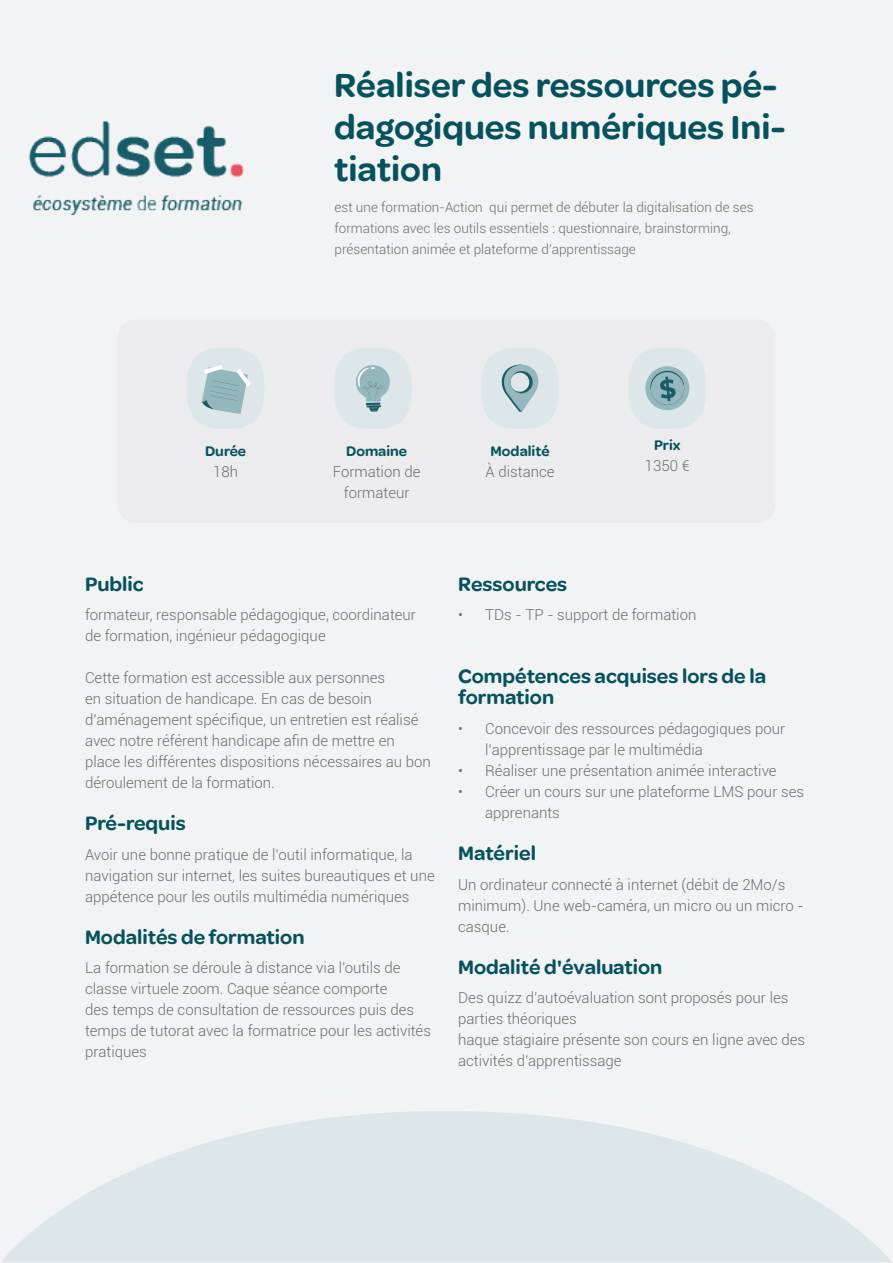
<style>
.page{position:relative;width:893px;height:1263px;background:#f2f3f4}
.page>*{position:absolute;margin:0;border:0;box-sizing:border-box;transform-origin:0 0}
.t1{font:600 36px/42px "Omnes";color:#05525c}
.Paragraphe_1{font:600 21px/21px "Omnes";color:#05525c}
.t2{font:300 15px/21px "Roboto";color:#6c6d70}
.t3{font:600 15px "Omnes";color:#05525c}
.t4{font:300 13.5px/21px "Roboto";color:#6c6d70}
</style>
<div class="page">
<div style="left:118px;top:320px;width:657px;height:203px;background:#ececee;border-radius:18px"></div>
<svg style="left:1px;top:1111px;width:891px;height:151px;fill:#dde7e9"></svg>
<div style="left:334px;top:348px;width:78px;height:81px;background:#dde7e9;border-radius:36px"></div>
<div style="left:629px;top:348px;width:77px;height:81px;background:#dde7e9;border-radius:36px"></div>
<div style="left:481px;top:348px;width:78px;height:81px;background:#dde7e9;border-radius:36px"></div>
<div style="left:187px;top:348px;width:77px;height:81px;background:#dde7e9;border-radius:36px"></div>
<svg style="left:202px;top:365px;width:49px;height:49px"></svg>
<svg style="left:501px;top:365px;width:38px;height:47px"></svg>
<svg style="left:645px;top:366px;width:45px;height:45px"></svg>
<svg style="left:356px;top:365px;width:34px;height:47px"></svg>
<img style="left:28px;top:121px;width:216px;height:94px">
<p class="t3" style="left:205px;top:441px;width:43px">Durée</p>
<p class="t2" style="left:213px;top:461px;width:26px">18h</p>
<p class="t1" style="left:334px;top:62px;width:453px">Réaliser des ressources pé&shy;dagogiques numériques Ini&shy;tiation</p>
<p class="t4" style="left:334px;top:196px;width:421px">est une formation-Action qui permet de débuter la digitalisation de ses formations avec les outils essentiels : questionnaire, brainstorming, présentation animée et plateforme d’apprentissage</p>
<p class="t3" style="left:346px;top:441px;width:63px">Domaine</p>
<p class="t2" style="left:333px;top:461px;width:89px;text-align:center">Formation de formateur</p>
<p class="t3" style="left:491px;top:441px;width:60px">Modalité</p>
<p class="t2" style="left:486px;top:461px;width:70px">À distance</p>
<p class="t3" style="left:654px;top:434px;width:28px">Prix</p>
<p class="t2" style="left:645px;top:454px;width:46px">1350 €</p>
<p class="Paragraphe_1" style="left:85px;top:572px;width:60px">Public</p>
<p class="t2" style="left:85px;top:604px;width:332px">formateur, responsable pédagogique, coordinateur de formation, ingénieur pédagogique</p>
<p class="t2" style="left:85px;top:667px;width:302px">Cette formation est accessible aux personnes</p>
<p class="t2" style="left:85px;top:688px;width:288px">en situation de handicape. En cas de besoin</p>
<p class="t2" style="left:85px;top:709px;width:335px">d’aménagement spécifique, un entretien est réalisé</p>
<p class="t2" style="left:85px;top:730px;width:311px">avec notre référent handicape afin de mettre en</p>
<p class="t2" style="left:85px;top:751px;width:347px">place les différentes dispositions nécessaires au bon</p>
<p class="t2" style="left:85px;top:772px;width:191px">déroulement de la formation.</p>
<p class="Paragraphe_1" style="left:85px;top:811px;width:102px">Pré-requis</p>
<p class="t2" style="left:85px;top:843px;width:351px">Avoir une bonne pratique de l’outil informatique, la navigation sur internet, les suites bureautiques et une appétence pour les outils multimédia numériques</p>
<p class="Paragraphe_1" style="left:85px;top:925px;width:221px">Modalités de formation</p>
<p class="t2" style="left:85px;top:957px;width:347px">La formation se déroule à distance via l'outils de classe virtuele zoom. Caque séance comporte<br>des temps de consultation de ressources puis des temps de tutorat avec la formatrice pour les activités pratiques</p>
<p class="Paragraphe_1" style="left:458px;top:572px;width:111px">Ressources</p>
<p class="t2" style="left:458px;top:604px;width:240px">• TDs - TP - support de formation</p>
<p class="Paragraphe_1" style="left:458px;top:664px;width:309px">Compétences acquises lors de la formation</p>
<p class="t2" style="left:485px;top:717px;width:302px;text-indent:-27px">• Concevoir des ressources pédagogiques pour l’apprentissage par le multimédia</p>
<p class="t2" style="left:458px;top:759px;width:320px">• Réaliser une présentation animée interactive</p>
<p class="t2" style="left:485px;top:780px;width:320px;text-indent:-27px">• Créer un cours sur une plateforme LMS pour ses apprenants</p>
<p class="Paragraphe_1" style="left:458px;top:841px;width:79px">Matériel</p>
<p class="t2" style="left:458px;top:873px;width:347px">Un ordinateur connecté à internet (débit de 2Mo/s minimum). Une web-caméra, un micro ou un micro - casque.</p>
<p class="Paragraphe_1" style="left:458px;top:955px;width:206px">Modalité d'évaluation</p>
<p class="t2" style="left:458px;top:987px;width:332px">Des quizz d’autoévaluation sont proposés pour les parties théoriques</p>
<p class="t2" style="left:458px;top:1029px;width:348px">haque stagiaire présente son cours en ligne avec des activités d’apprentissage</p>
</div>
